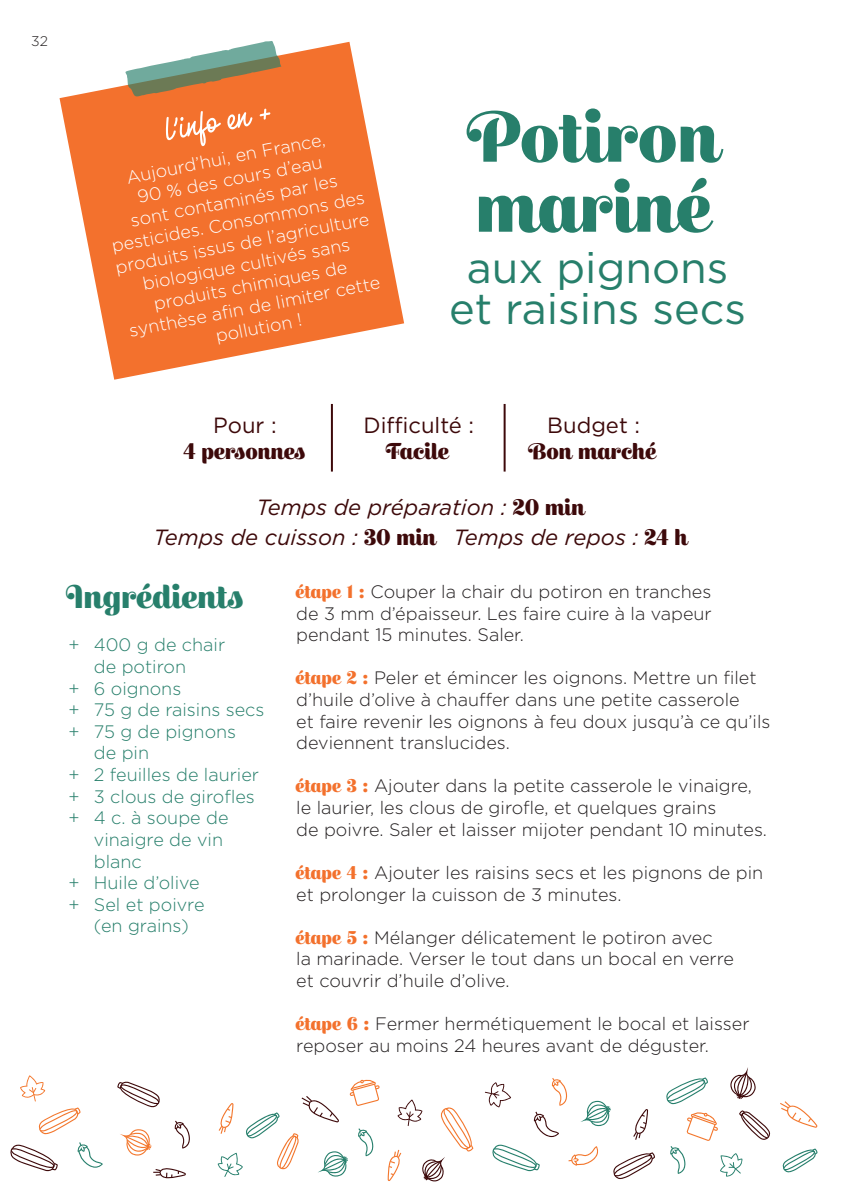
<style>
.page{position:relative;width:842px;height:1191px;background:#fff}
.page>*{position:absolute;margin:0;border:0;box-sizing:border-box;transform-origin:0 0}
.t1{font:500 70px/70px "Escafina";color:#277f6b}
.t2{font:700 50px "Monolina";color:#fff}
.t3{font:43.4px/41.6px "Gotham";color:#277f6b;text-align:center}
.t4{font:500 32px "Escafina";color:#277f6b}
.t5{font:italic 22px/29.4px "Gotham";color:#3d090a;text-align:center}
.t6{font:500 22px "Escafina";color:#3d090a}
.t7{font:22px "Gotham";color:#3d090a}
.t8{font:300 18px/21.6px "Gotham";color:#231f20}
.t9{font:300 18px/21.6px "Gotham";color:#fff;text-align:center}
.t10{font:300 18px/21.6px "Gotham";color:#277f6b}
.t11{font:300 14px "Gotham";color:#231f20}
.s1{font-family:"Escafina";font-weight:500;font-style:normal}
.s2{font-family:"Escafina";font-weight:500;color:#f3712d}
</style>
<div class="page">
<svg style="left:174px;top:1120px;width:16px;height:28px"></svg>
<svg style="left:120px;top:1129px;width:32px;height:26px"></svg>
<svg style="left:153px;top:1168px;width:33px;height:10px"></svg>
<svg style="left:38px;top:1107px;width:43px;height:27px"></svg>
<svg style="left:117px;top:1081px;width:43px;height:27px"></svg>
<svg style="left:77px;top:1142px;width:26px;height:26px"></svg>
<svg style="left:10px;top:1144px;width:48px;height:27px"></svg>
<svg style="left:670px;top:1146px;width:16px;height:27px"></svg>
<svg style="left:780px;top:1101px;width:37px;height:26px"></svg>
<svg style="left:739px;top:1110px;width:32px;height:30px"></svg>
<svg style="left:782px;top:1148px;width:36px;height:25px"></svg>
<svg style="left:666px;top:1077px;width:42px;height:27px"></svg>
<svg style="left:730px;top:1067px;width:26px;height:32px"></svg>
<svg style="left:686px;top:1112px;width:32px;height:28px"></svg>
<svg style="left:20px;top:1075px;width:25px;height:23px"></svg>
<svg style="left:388px;top:1099px;width:86px;height:82px"></svg>
<svg style="left:218px;top:1079px;width:162px;height:98px"></svg>
<svg style="left:720px;top:1153px;width:23px;height:23px"></svg>
<svg style="left:486px;top:1078px;width:169px;height:101px"></svg>
<svg style="left:60px;top:42px;width:344px;height:338px;fill:#f3712d"></svg>
<svg style="left:125px;top:41px;width:156px;height:55px"></svg>
<hr style="left:331px;top:404px;width:2px;height:67px;background:#3d090a">
<hr style="left:504px;top:404px;width:2px;height:67px;background:#3d090a">
<p class="t11" style="left:31px;top:33px;width:18px">32</p>
<h2 class="t2" style="left:161px;top:103px;width:108px;rotate:-10deg">l’info en +</h2>
<p class="t9" style="left:97px;top:172px;width:259px;rotate:-11deg">Aujourd’hui, en France,<br>90 % des cours d’eau<br>sont contaminés par les pesticides. Consommons des produits issus de l’agriculture biologique cultivés sans produits chimiques de synthèse afi n de limiter cette pollution !</p>
<h1 class="t1" style="left:472px;top:109px;width:252px">Potiron mariné</h1>
<h3 class="t3" style="left:449px;top:245px;width:298px">aux pignons et raisins secs</h3>
<p class="t7" style="left:213px;top:411px;width:65px">Pour :</p>
<p class="t6" style="left:184px;top:437px;width:124px">4 personnes</p>
<p class="t7" style="left:364px;top:411px;width:112px">Difficulté :</p>
<p class="t6" style="left:387px;top:437px;width:64px">Facile</p>
<p class="t7" style="left:547px;top:411px;width:94px">Budget :</p>
<p class="t6" style="left:530px;top:437px;width:129px">Bon marché</p>
<p class="t5" style="left:154px;top:492px;width:536px">Temps de préparation : <span class="s1">20 min<br></span>Temps de cuisson : <span class="s1">30 min</span> Temps de repos : <span class="s1">24 h</span></p>
<h3 class="t4" style="left:68px;top:575px;width:178px">Ingrédients</h3>
<p class="t10" style="left:94px;top:634px;width:172px">400 g de chair<br>de potiron<br>6 oignons<br>75 g de raisins secs<br>75 g de pignons<br>de pin<br>2 feuilles de laurier<br>3 clous de girofles<br>4 c. à soupe de vinaigre de vin blanc<br>Huile d’olive<br>Sel et poivre<br>(en grains)</p>
<p class="t10" style="left:68px;top:634px;width:13px">+</p>
<p class="t10" style="left:68px;top:677px;width:13px;text-align:justify">+ + +</p>
<p class="t10" style="left:68px;top:763px;width:13px;text-align:justify">+ + +</p>
<p class="t10" style="left:68px;top:871px;width:13px">+ +</p>
<p class="t8" style="left:296px;top:580px;width:417px;text-align:justify"><span class="s2">étape 1 :</span> Couper la chair du potiron en tranches de 3 mm d’épaisseur. Les faire cuire à la vapeur pendant 15 minutes. Saler.</p>
<p class="t8" style="left:296px;top:667px;width:476px"><span class="s2">étape 2 :</span> Peler et émincer les oignons. Mettre un filet d’huile d’olive à chauffer dans une petite casserole<br>et faire revenir les oignons à feu doux jusqu’à ce qu’ils deviennent translucides.</p>
<p class="t8" style="left:296px;top:775px;width:472px"><span class="s2">étape 3 :</span> Ajouter dans la petite casserole le vinaigre, le laurier, les clous de girofle, et quelques grains<br>de poivre. Saler et laisser mijoter pendant 10 minutes.</p>
<p class="t8" style="left:296px;top:861px;width:468px"><span class="s2">étape 4 :</span> Ajouter les raisins secs et les pignons de pin et prolonger la cuisson de 3 minutes.</p>
<p class="t8" style="left:296px;top:926px;width:439px"><span class="s2">étape 5 :</span> Mélanger délicatement le potiron avec<br>la marinade. Verser le tout dans un bocal en verre et couvrir d’huile d’olive.</p>
<p class="t8" style="left:296px;top:1012px;width:455px"><span class="s2">étape 6 :</span> Fermer hermétiquement le bocal et laisser reposer au moins 24 heures avant de déguster.</p>
</div>
